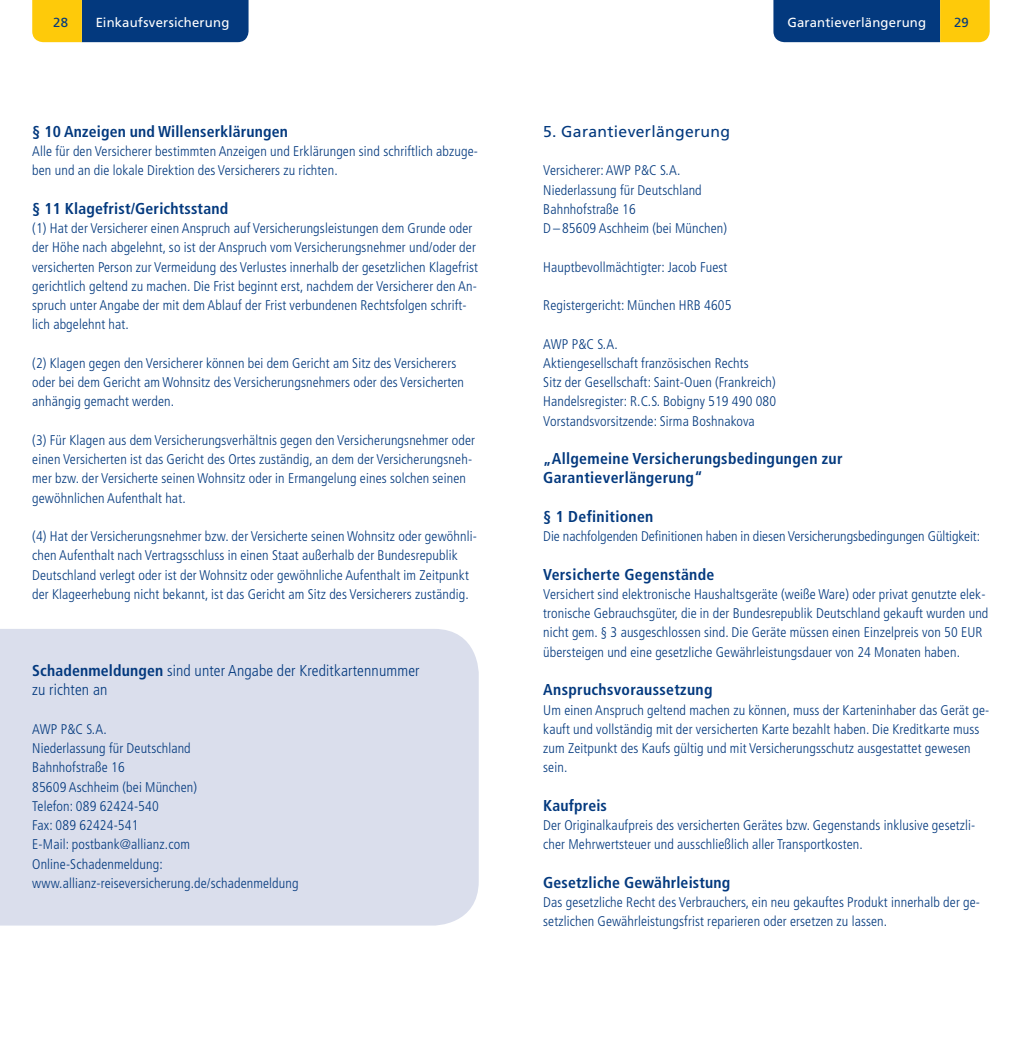
<style>
.page{position:relative;width:1022px;height:1042px;background:#fff}
.page>*{position:absolute;margin:0;border:0;box-sizing:border-box;transform-origin:0 0}
.t1{font:700 condensed 15.75px/19.2px "Frutiger LT Std";letter-spacing:.02em;color:#03397e}
.t2{font:300 condensed 15.75px/19.2px "Frutiger LT Std";letter-spacing:.01em;color:#03397e}
.t3{font:15.75px "Frutiger LT Std";letter-spacing:.02em;color:#03397e}
.t4{font:300 condensed 14px/19.2px "Frutiger LT Std";letter-spacing:.01em;color:#03397e}
.t5{font:13.12px "Frutiger LT Std";letter-spacing:.015em;color:#fff}
.t6{font:13.12px "Frutiger LT Std";color:#03397e}
.s1{font-weight:700}
</style>
<div class="page">
<div style="left:0;top:629px;width:479px;height:296px;background:#dadeec"></div>
<svg style="left:32px;top:0;width:217px;height:42px;background:#3d5b64"></svg>
<svg style="left:773px;top:0;width:217px;height:42px;background:#3d5b64"></svg>
<p class="t6" style="left:53px;top:15px;width:16px">28</p>
<p class="t5" style="left:96px;top:15px;width:135px">Einkaufsversicherung</p>
<p class="t5" style="left:787px;top:15px;width:140px">Garantieverlängerung</p>
<p class="t6" style="left:954px;top:15px;width:16px">29</p>
<p class="t1" style="left:32px;top:122px;width:257px">§ 10 Anzeigen und Willenserklärungen</p>
<p class="t4" style="left:32px;top:142px;width:447px">Alle für den Versicherer bestimmten Anzeigen und Erklärungen sind schriftlich abzuge&shy;ben und an die lokale Direktion des Versicherers zu richten.</p>
<p class="t1" style="left:32px;top:199px;width:197px">§ 11 Klagefrist/Gerichtsstand</p>
<p class="t4" style="left:32px;top:219px;width:447px">(1) Hat der Versicherer einen Anspruch auf Versicherungsleistungen dem Grunde oder der Höhe nach abgelehnt, so ist der Anspruch vom Versicherungsnehmer und/oder der versicherten Person zur Vermeidung des Verlustes innerhalb der gesetzlichen Klagefrist gerichtlich geltend zu machen. Die Frist beginnt erst, nachdem der Versicherer den An&shy;spruch unter Angabe der mit dem Ablauf der Frist verbundenen Rechtsfolgen schrift&shy;lich abgelehnt hat.</p>
<p class="t4" style="left:32px;top:354px;width:433px">(2) Klagen gegen den Versicherer können bei dem Gericht am Sitz des Versicherers oder bei dem Gericht am Wohnsitz des Versicherungsnehmers oder des Versicherten anhängig gemacht werden.</p>
<p class="t4" style="left:32px;top:431px;width:444px">(3) Für Klagen aus dem Versicherungsverhältnis gegen den Versicherungsnehmer oder einen Versicherten ist das Gericht des Ortes zuständig, an dem der Versicherungsneh&shy;mer bzw. der Versicherte seinen Wohnsitz oder in Ermangelung eines solchen seinen gewöhnlichen Aufenthalt hat.</p>
<p class="t4" style="left:32px;top:527px;width:446px">(4) Hat der Versicherungsnehmer bzw. der Versicherte seinen Wohnsitz oder gewöhnli&shy;chen Aufenthalt nach Vertragsschluss in einen Staat außerhalb der Bundesrepublik Deutschland verlegt oder ist der Wohnsitz oder gewöhnliche Aufenthalt im Zeitpunkt der Klageerhebung nicht bekannt, ist das Gericht am Sitz des Versicherers zuständig.</p>
<p class="t2" style="left:32px;top:661px;width:389px"><span class="s1">Schadenmeldungen</span> sind unter Angabe der Kreditkartennummer zu richten an</p>
<p class="t4" style="left:32px;top:719px;width:268px">AWP P&amp;C S.A.<br>Niederlassung für Deutschland<br>Bahnhofstraße 16<br>85609 Aschheim (bei München)<br>Telefon: 089 62424-540<br>Fax: 089 62424-541<br>E-Mail: postbank@allianz.com<br>Online-Schadenmeldung: www.allianz-reiseversicherung.de/schadenmeldung</p>
<p class="t3" style="left:543px;top:122px;width:188px">5. Garantieverlängerung</p>
<p class="t4" style="left:543px;top:161px;width:185px">Versicherer: AWP P&amp;C S.A.<br>Niederlassung für Deutschland<br>Bahnhofstraße 16<br>D – 85609 Aschheim (bei München)</p>
<p class="t4" style="left:543px;top:257px;width:186px">Hauptbevollmächtigter: Jacob Fuest</p>
<p class="t4" style="left:543px;top:296px;width:190px">Registergericht: München HRB 4605</p>
<p class="t4" style="left:543px;top:334px;width:234px">AWP P&amp;C S.A.<br>Aktiengesellschaft französischen Rechts<br>Sitz der Gesellschaft: Saint-Ouen (Frankreich)<br>Handelsregister: R.C.S. Bobigny 519 490 080<br>Vorstandsvorsitzende: Sirma Boshnakova</p>
<p class="t1" style="left:543px;top:449px;width:301px">„Allgemeine Versicherungsbedingungen zur<br>Garantieverlängerung“</p>
<p class="t1" style="left:543px;top:507px;width:112px">§ 1 Definitionen</p>
<p class="t4" style="left:543px;top:527px;width:438px">Die nachfolgenden Definitionen haben in diesen Versicherungsbedingungen Gültigkeit:</p>
<p class="t1" style="left:543px;top:565px;width:173px">Versicherte Gegenstände</p>
<p class="t4" style="left:543px;top:585px;width:447px">Versichert sind elektronische Haushaltsgeräte (weiße Ware) oder privat genutzte elek&shy;tronische Gebrauchsgüter, die in der Bundesrepublik Deutschland gekauft wurden und nicht gem. § 3 ausgeschlossen sind. Die Geräte müssen einen Einzelpreis von 50 EUR übersteigen und eine gesetzliche Gewährleistungsdauer von 24 Monaten haben.</p>
<p class="t1" style="left:543px;top:680px;width:171px">Anspruchsvoraussetzung</p>
<p class="t4" style="left:543px;top:700px;width:448px">Um einen Anspruch geltend machen zu können, muss der Karteninhaber das Gerät ge&shy;kauft und vollständig mit der versicherten Karte bezahlt haben. Die Kreditkarte muss zum Zeitpunkt des Kaufs gültig und mit Versicherungsschutz ausgestattet gewesen sein.</p>
<p class="t1" style="left:543px;top:796px;width:65px">Kaufpreis</p>
<p class="t4" style="left:543px;top:816px;width:434px">Der Originalkaufpreis des versicherten Gerätes bzw. Gegenstands inklusive gesetzli&shy;cher Mehrwertsteuer und ausschließlich aller Transportkosten.</p>
<p class="t1" style="left:543px;top:873px;width:189px">Gesetzliche Gewährleistung</p>
<p class="t4" style="left:543px;top:893px;width:438px">Das gesetzliche Recht des Verbrauchers, ein neu gekauftes Produkt innerhalb der ge&shy;setzlichen Gewährleistungsfrist reparieren oder ersetzen zu lassen.</p>
</div>
